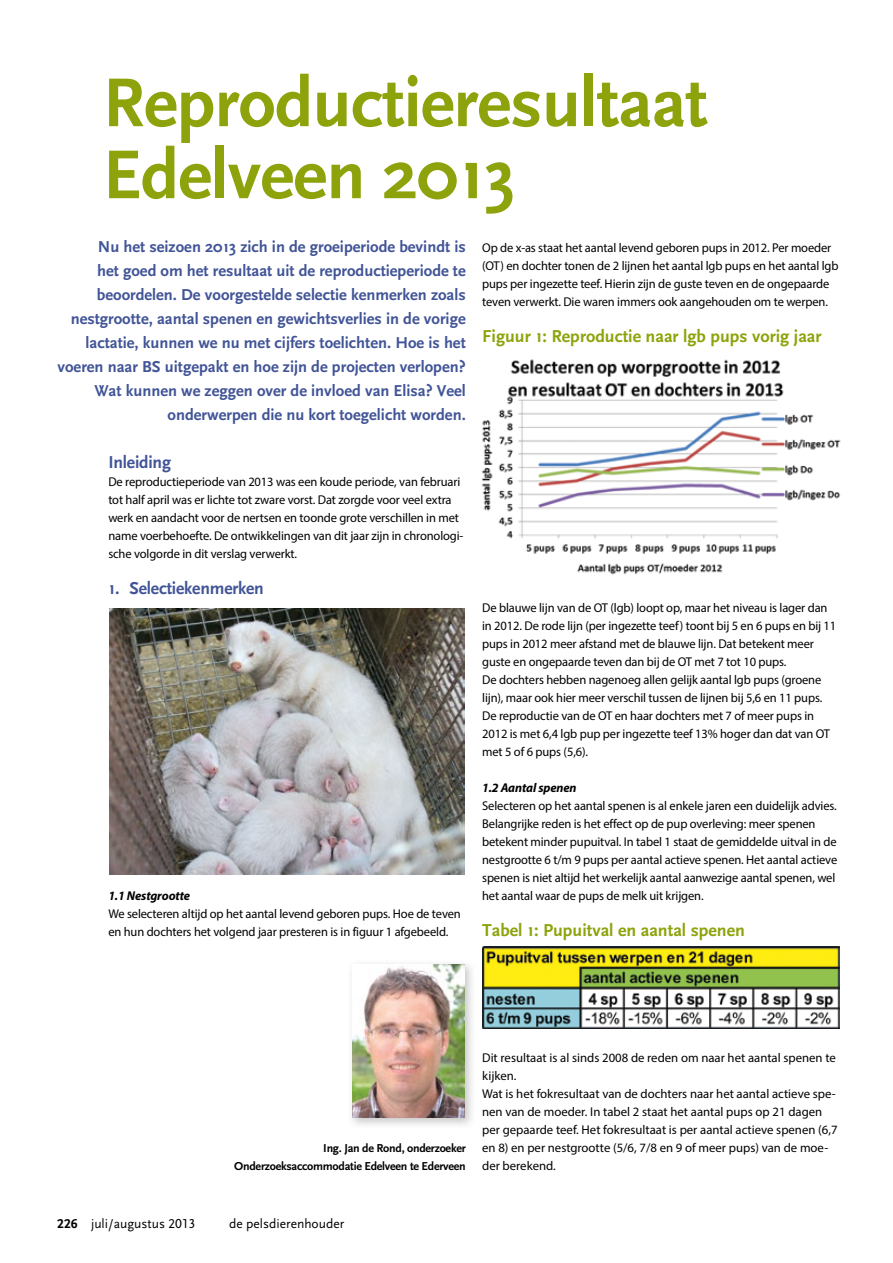
<style>
.page{position:relative;width:893px;height:1263px;background:#fff}
.page>*{position:absolute;margin:0;border:0;box-sizing:border-box;transform-origin:0 0}
.t1{font:700 72px/72px "Scala Sans";letter-spacing:-.01em;color:#8ea30b}
.t2{font:700 18px "Scala Sans";color:#8ea30b}
.t3{font:700 18px "Scala Sans";letter-spacing:-.01em;color:#415497}
.t4{font:700 16.5px/24px "Scala Sans";color:#415497;text-align:right}
.t5{font:13.5px "Scala Sans Regular LF";color:#000}
.t6{font:12.75px/18px "Myriad Pro";letter-spacing:-.01em;color:#000}
.t7{font:italic 700 12.75px "Myriad Pro";letter-spacing:-.01em;color:#000}
.t8{font:700 12px/18px "Scala Sans";letter-spacing:-.02em;color:#000;text-align:right}
.s1{font-family:"Scala Sans Bold LF"}
</style>
<div class="page">
<img style="left:352px;top:964px;width:120px;height:161px">
<img style="left:352px;top:964px;width:113px;height:153px">
<img style="left:109px;top:608px;width:355px;height:267px">
<img style="left:481px;top:359px;width:360px;height:216px">
<img style="left:483px;top:947px;width:357px;height:82px">
<h1 class="t1" style="left:103px;top:69px;width:607px">Reproductieresultaat<br>Edelveen 2013</h1>
<p class="t4" style="left:57px;top:235px;width:410px">Nu het seizoen 2013 zich in de groeiperiode bevindt is<br>het goed om het resultaat uit de reproductieperiode te beoordelen. De voorgestelde selectie kenmerken zoals nestgrootte, aantal spenen en gewichtsverlies in de vorige lactatie, kunnen we nu met cijfers toelichten. Hoe is het voeren naar BS uitgepakt en hoe zijn de projecten verlopen?<br>Wat kunnen we zeggen over de invloed van Elisa? Veel onderwerpen die nu kort toegelicht worden.</p>
<p class="t6" style="left:482px;top:239px;width:358px">Op de x-as staat het aantal levend geboren pups in 2012. Per moeder (OT) en dochter tonen de 2 lijnen het aantal lgb pups en het aantal lgb pups per ingezette teef. Hierin zijn de guste teven en de ongepaarde teven verwerkt. Die waren immers ook aangehouden om te werpen.</p>
<h2 class="t2" style="left:482px;top:326px;width:341px">Figuur 1: Reproductie naar lgb pups vorig jaar</h2>
<h2 class="t3" style="left:108px;top:452px;width:64px">Inleiding</h2>
<p class="t6" style="left:108px;top:473px;width:356px">De reproductieperiode van 2013 was een koude periode, van februari tot half april was er lichte tot zware vorst. Dat zorgde voor veel extra werk en aandacht voor de nertsen en toonde grote verschillen in met name voerbehoefte. De ontwikkelingen van dit jaar zijn in chronologi&shy;sche volgorde in dit verslag verwerkt.</p>
<h2 class="t3" style="left:108px;top:578px;width:157px">1. Selectiekenmerken</h2>
<p class="t7" style="left:108px;top:887px;width:83px">1.1 Nestgrootte</p>
<p class="t6" style="left:108px;top:905px;width:354px">We selecteren altijd op het aantal levend geboren pups. Hoe de teven en hun dochters het volgend jaar presteren is in figuur 1 afgebeeld.</p>
<p class="t6" style="left:482px;top:599px;width:356px">De blauwe lijn van de OT (lgb) loopt op, maar het niveau is lager dan in 2012. De rode lijn (per ingezette teef) toont bij 5 en 6 pups en bij 11 pups in 2012 meer afstand met de blauwe lijn. Dat betekent meer guste en ongepaarde teven dan bij de OT met 7 tot 10 pups.<br>De dochters hebben nagenoeg allen gelijk aantal lgb pups (groene lijn), maar ook hier meer verschil tussen de lijnen bij 5,6 en 11 pups.<br>De reproductie van de OT en haar dochters met 7 of meer pups in 2012 is met 6,4 lgb pup per ingezette teef 13% hoger dan dat van OT met 5 of 6 pups (5,6).</p>
<p class="t7" style="left:482px;top:779px;width:96px">1.2 Aantal spenen</p>
<p class="t6" style="left:482px;top:797px;width:357px">Selecteren op het aantal spenen is al enkele jaren een duidelijk advies.<br>Belangrijke reden is het effect op de pup overleving: meer spenen betekent minder pupuitval. In tabel 1 staat de gemiddelde uitval in de nestgrootte 6 t/m 9 pups per aantal actieve spenen. Het aantal actieve spenen is niet altijd het werkelijk aantal aanwezige aantal spenen, wel het aantal waar de pups de melk uit krijgen.</p>
<h2 class="t2" style="left:482px;top:920px;width:264px">Tabel 1: Pupuitval en aantal spenen</h2>
<p class="t8" style="left:234px;top:1139px;width:233px">Ing. Jan de Rond, onderzoeker<br>Onderzoeksaccommodatie Edelveen te Ederveen</p>
<p class="t6" style="left:482px;top:1049px;width:357px">Dit resultaat is al sinds 2008 de reden om naar het aantal spenen te kijken.<br>Wat is het fokresultaat van de dochters naar het aantal actieve spe&shy;nen van de moeder. In tabel 2 staat het aantal pups op 21 dagen per gepaarde teef. Het fokresultaat is per aantal actieve spenen (6,7 en 8) en per nestgrootte (5/6, 7/8 en 9 of meer pups) van de moe&shy;der berekend.</p>
<p class="t5" style="left:57px;top:1216px;width:140px"><span class="s1">226</span> juli/augustus 2013</p>
<p class="t5" style="left:229px;top:1216px;width:116px">de pelsdierenhouder</p>
</div>
